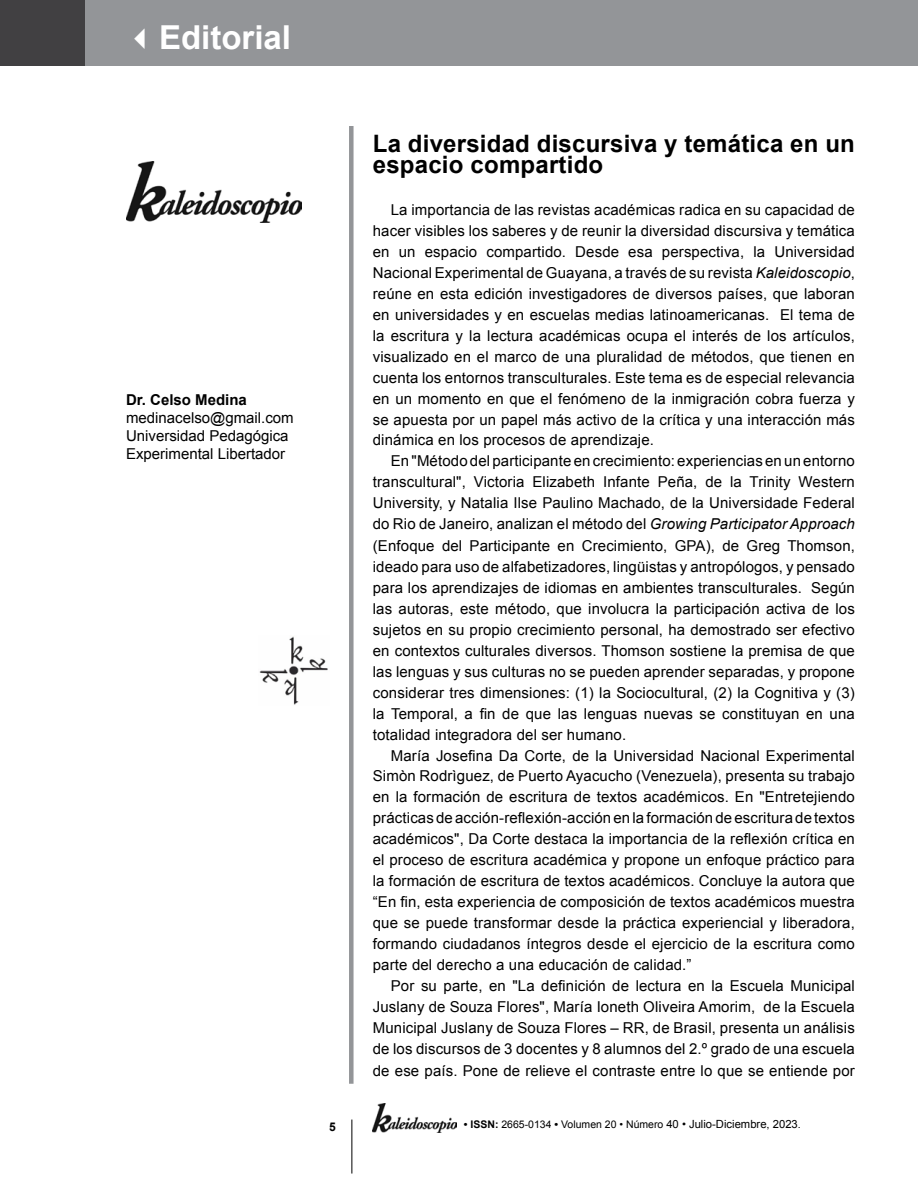
<style>
.page{position:relative;width:918px;height:1188px;background:#fff}
.page>*{position:absolute;margin:0;border:0;box-sizing:border-box;transform-origin:0 0}
.t1{font:700 33px "Arial";color:#fff}
.t2{font:700 24px/21px "Arial";letter-spacing:.01em;color:#000}
.t3{font:15px/21px "Arial";letter-spacing:.01em;color:#000;text-align:justify}
.t4{font:700 15px "Arial";color:#000}
.t5{font:700 12px "Arial";color:#000}
.t6{font:10.5px "Arial";color:#000}
.s1{font-style:italic}
.s2{font-weight:700}
.s3{font-size:11.25px}
</style>
<div class="page">
<hr style="left:352px;top:1120px;width:1px;height:54px;background:#000">
<img style="left:372px;top:1103px;width:84px;height:29px">
<div style="left:349px;top:126px;width:5px;height:958px;background:#939598"></div>
<img style="left:126px;top:162px;width:176px;height:60px">
<img style="left:259px;top:636px;width:69px;height:69px">
<div style="left:0;top:0;width:918px;height:66px;background:#939598"></div>
<div style="left:0;top:0;width:84px;height:66px;background:#414042"></div>
<h1 class="t1" style="left:126px;top:15px;width:167px">✓Editorial</h1>
<p class="t4" style="left:126px;top:389px;width:122px">Dr. Celso Medina</p>
<p class="t3" style="left:126px;top:409px;width:169px;line-height:18px;text-align:left">medinacelso@gmail.com<br>Universidad Pedagógica<br>Experimental Libertador</p>
<h2 class="t2" style="left:373px;top:133px;width:484px">La diversidad discursiva y temática en un espacio compartido</h2>
<p class="t3" style="left:373px;top:199px;width:484px;text-indent:18px">La importancia de las revistas académicas radica en su capacidad de hacer visibles los saberes y de reunir la diversidad discursiva y temática en un espacio compartido. Desde esa perspectiva, la Universidad Nacional Experimental de Guayana, a través de su revista <span class="s1">Kaleidoscopio</span>, reúne en esta edición investigadores de diversos países, que laboran en universidades y en escuelas medias latinoamericanas. El tema de la escritura y la lectura académicas ocupa el interés de los artículos, visualizado en el marco de una pluralidad de métodos, que tienen en cuenta los entornos transculturales. Este tema es de especial relevancia en un momento en que el fenómeno de la inmigración cobra fuerza y se apuesta por un papel más activo de la crítica y una interacción más dinámica en los procesos de aprendizaje.</p>
<p class="t3" style="left:373px;top:451px;width:484px;text-indent:18px">En "Método del participante en crecimiento: experiencias en un entorno transcultural", Victoria Elizabeth Infante Peña, de la Trinity Western University, y Natalia Ilse Paulino Machado, de la Universidade Federal do Rio de Janeiro, analizan el método del <span class="s1">Growing Participator Approach </span>(Enfoque del Participante en Crecimiento, GPA), de Greg Thomson, ideado para uso de alfabetizadores, lingüistas y antropólogos, y pensado para los aprendizajes de idiomas en ambientes transculturales. Según las autoras, este método, que involucra la participación activa de los sujetos en su propio crecimiento personal, ha demostrado ser efectivo en contextos culturales diversos. Thomson sostiene la premisa de que las lenguas y sus culturas no se pueden aprender separadas, y propone considerar tres dimensiones: (1) la Sociocultural, (2) la Cognitiva y (3) la Temporal, a fin de que las lenguas nuevas se constituyan en una totalidad integradora del ser humano.</p>
<p class="t3" style="left:373px;top:745px;width:484px;text-indent:18px">María Josefina Da Corte, de la Universidad Nacional Experimental Simòn Rodrìguez, de Puerto Ayacucho (Venezuela), presenta su trabajo en la formación de escritura de textos académicos. En "Entretejiendo prácticas de acción-reflexión-acción en la formación de escritura de textos académicos", Da Corte destaca la importancia de la reflexión crítica en el proceso de escritura académica y propone un enfoque práctico para la formación de escritura de textos académicos. Concluye la autora que “En fin, esta experiencia de composición de textos académicos muestra que se puede transformar desde la práctica experiencial y liberadora, formando ciudadanos íntegros desde el ejercicio de la escritura como parte del derecho a una educación de calidad.”</p>
<p class="t3" style="left:373px;top:976px;width:484px;text-indent:18px">Por su parte, en "La definición de lectura en la Escuela Municipal Juslany de Souza Flores", María Ioneth Oliveira Amorim, de la Escuela Municipal Juslany de Souza Flores – RR, de Brasil, presenta un análisis de los discursos de 3 docentes y 8 alumnos del 2.º grado de una escuela de ese país. Pone de relieve el contraste entre lo que se entiende por</p>
<p class="t5" style="left:329px;top:1119px;width:8px">5</p>
<p class="t6" style="left:464px;top:1117px;width:338px"><span class="s2">• ISSN:</span> 2665-0134 <span class="s2">•</span> Volumen 20 • Número <span class="s3">40 • Julio-Diciembre, 2023</span>.</p>
</div>
